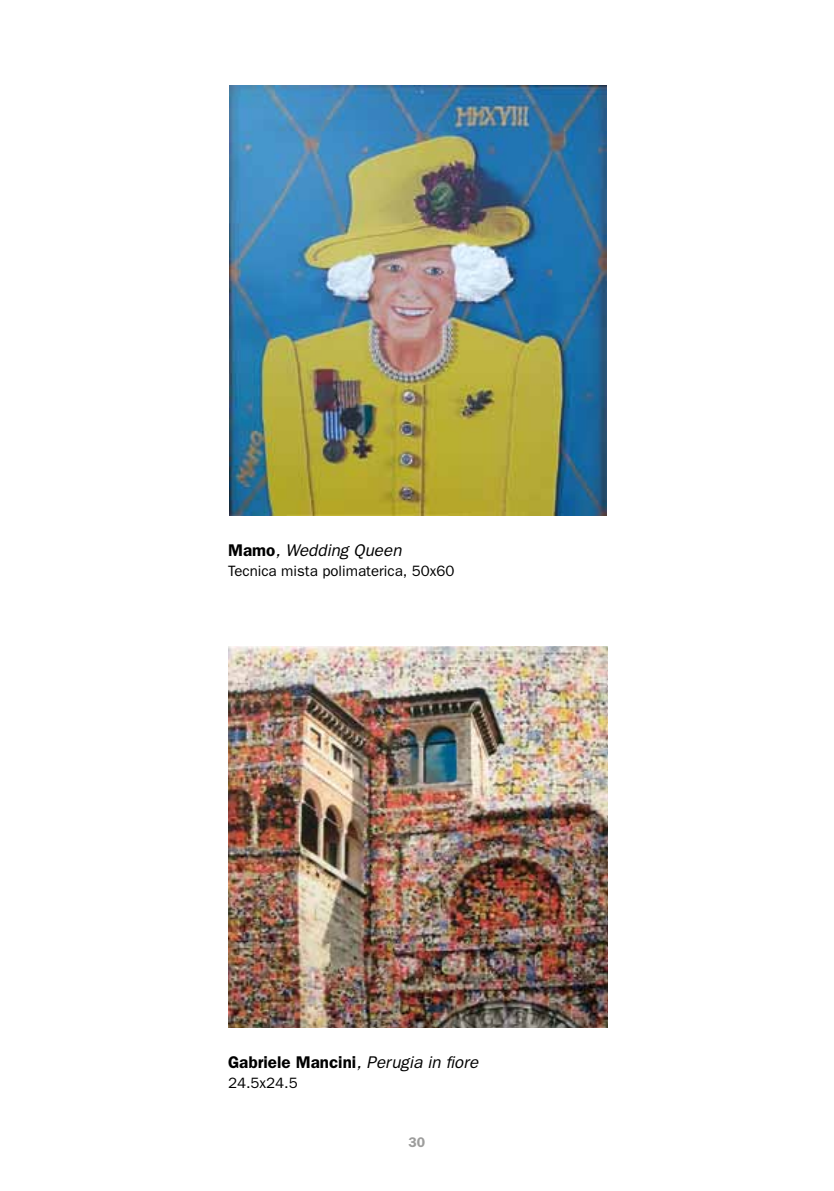
<style>
.page{position:relative;width:834px;height:1191px;background:#fff}
.page>*{position:absolute;margin:0;border:0;box-sizing:border-box;transform-origin:0 0}
.t1{font:600 17px "Franklin Gothic";color:#000}
.t2{font:italic 17px "Franklin Gothic";color:#000}
.t3{font:15px "Franklin Gothic";color:#000}
.t4{font:600 14px "Franklin Gothic";color:#9d9d9c}
.s1{font-weight:600;font-style:normal}
.s2{font-weight:400;font-style:italic}
</style>
<div class="page">
<img style="left:229px;top:85px;width:377px;height:430px">
<img style="left:228px;top:646px;width:379px;height:381px">
<p class="t2" style="left:228px;top:540px;width:175px"><span class="s1">Mamo</span>, Wedding Queen</p>
<p class="t3" style="left:228px;top:562px;width:228px">Tecnica mista polimaterica, 50x60</p>
<p class="t1" style="left:228px;top:1052px;width:252px">Gabriele Mancini<span class="s2">, Perugia in fiore</span></p>
<p class="t3" style="left:228px;top:1074px;width:71px">24.5x24.5</p>
<p class="t4" style="left:408px;top:1134px;width:18px">30</p>
</div>
